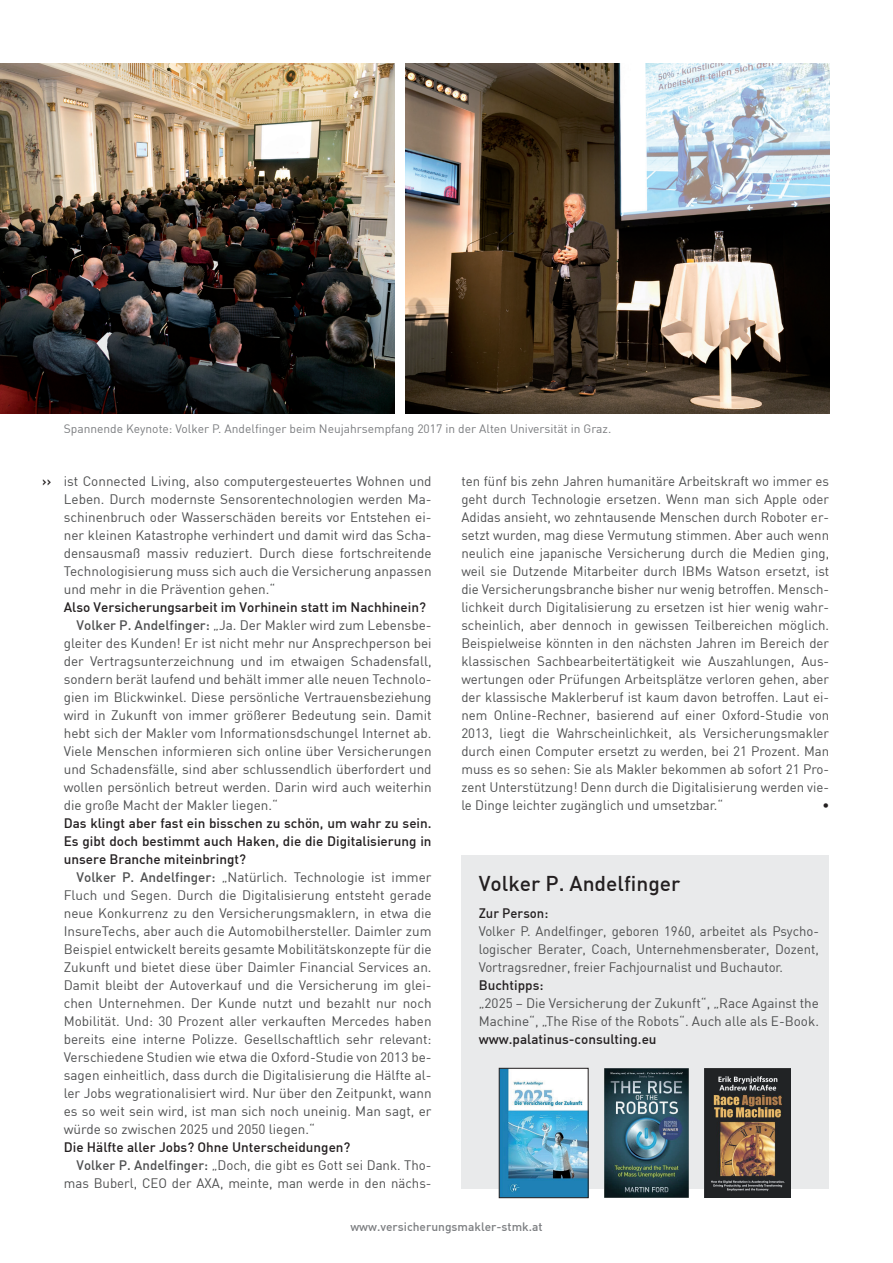
<style>
.page{position:relative;width:893px;height:1263px;background:#fff}
.page>*{position:absolute;margin:0;border:0;box-sizing:border-box;transform-origin:0 0}
.t1{font:500 21px "DIN";color:#231f20}
.t2{font:13.5px/18px "DIN";color:#4e4f50;text-align:justify}
.t3{font:500 13.5px/18px "DIN";color:#231f20;text-align:justify}
.t4{font:12px "DIN";color:#7a7c7f}
.t5{font:500 12px "DIN";color:#7c7e81}
.s1{font-weight:500}
</style>
<div class="page">
<img style="left:405px;top:64px;width:424px;height:350px">
<div style="left:461px;top:855px;width:368px;height:333px;background:#e9eaeb"></div>
<img style="left:501px;top:1070px;width:85px;height:126px">
<div style="left:499px;top:1068px;width:89px;height:130px;border:1px solid #231f20"></div>
<img style="left:0;top:64px;width:394px;height:350px">
<img style="left:604px;top:1068px;width:85px;height:130px">
<img style="left:704px;top:1068px;width:87px;height:130px">
<p class="t4" style="left:64px;top:421px;width:549px">Spannende Keynote: Volker P. Andelfinger beim Neujahrsempfang 2017 in der Alten Universität in Graz.</p>
<p class="t3" style="left:42px;top:472px;width:11px">››</p>
<p class="t2" style="left:64px;top:472px;width:369px">ist Connected Living, also computergesteuertes Wohnen und Leben. Durch modernste Sensorentechnologien werden Ma&shy;schinenbruch oder Wasserschäden bereits vor Entstehen ei&shy;ner kleinen Katastrophe verhindert und damit wird das Scha&shy;densausmaß massiv reduziert. Durch diese fortschreitende Technologisierung muss sich auch die Versicherung anpassen und mehr in die Prävention gehen.“</p>
<p class="t3" style="left:64px;top:598px;width:364px">Also Versicherungsarbeit im Vorhinein statt im Nachhinein?</p>
<p class="t2" style="left:77px;top:616px;width:357px"><span class="s1">Volker P. Andelfinger:</span> „Ja. Der Makler wird zum Lebensbe-</p>
<p class="t2" style="left:64px;top:634px;width:369px">gleiter des Kunden! Er ist nicht mehr nur Ansprechperson bei</p>
<p class="t2" style="left:64px;top:652px;width:369px">der Vertragsunterzeichnung und im etwaigen Schadensfall,</p>
<p class="t2" style="left:64px;top:670px;width:369px">sondern berät laufend und behält immer alle neuen Technolo-</p>
<p class="t2" style="left:64px;top:688px;width:369px">gien im Blickwinkel. Diese persönliche Vertrauensbeziehung</p>
<p class="t2" style="left:64px;top:706px;width:369px">wird in Zukunft von immer größerer Bedeutung sein. Damit</p>
<p class="t2" style="left:64px;top:724px;width:369px">hebt sich der Makler vom Informationsdschungel Internet ab.</p>
<p class="t2" style="left:64px;top:742px;width:369px">Viele Menschen informieren sich online über Versicherungen</p>
<p class="t2" style="left:64px;top:760px;width:369px">und Schadensfälle, sind aber schlussendlich überfordert und</p>
<p class="t2" style="left:64px;top:778px;width:369px">wollen persönlich betreut werden. Darin wird auch weiterhin</p>
<p class="t2" style="left:64px;top:796px;width:216px">die große Macht der Makler liegen.“</p>
<p class="t3" style="left:64px;top:814px;width:369px">Das klingt aber fast ein bisschen zu schön, um wahr zu sein.<br>Es gibt doch bestimmt auch Haken, die die Digitalisierung in unsere Branche miteinbringt?</p>
<p class="t2" style="left:64px;top:868px;width:369px;text-indent:13px"><span class="s1">Volker P. Andelfinger:</span> „Natürlich. Technologie ist immer Fluch und Segen. Durch die Digitalisierung entsteht gerade neue Konkurrenz zu den Versicherungsmaklern, in etwa die InsureTechs, aber auch die Automobilhersteller. Daimler zum Beispiel entwickelt bereits gesamte Mobilitätskonzepte für die Zukunft und bietet diese über Daimler Financial Services an.<br>Damit bleibt der Autoverkauf und die Versicherung im glei&shy;chen Unternehmen. Der Kunde nutzt und bezahlt nur noch Mobilität. Und: 30 Prozent aller verkauften Mercedes haben bereits eine interne Polizze. Gesellschaftlich sehr relevant:<br>Verschiedene Studien wie etwa die Oxford-Studie von 2013 be&shy;sagen einheitlich, dass durch die Digitalisierung die Hälfte al&shy;ler Jobs wegrationalisiert wird. Nur über den Zeitpunkt, wann es so weit sein wird, ist man sich noch uneinig. Man sagt, er würde so zwischen 2025 und 2050 liegen.“</p>
<p class="t3" style="left:64px;top:1138px;width:288px">Die Hälfte aller Jobs? Ohne Unterscheidungen?</p>
<p class="t2" style="left:77px;top:1156px;width:357px"><span class="s1">Volker P. Andelfinger:</span> „Doch, die gibt es Gott sei Dank. Tho-</p>
<p class="t2" style="left:64px;top:1174px;width:369px">mas Buberl, CEO der AXA, meinte, man werde in den nächs-</p>
<p class="t2" style="left:461px;top:472px;width:369px">ten fünf bis zehn Jahren humanitäre Arbeitskraft wo immer es geht durch Technologie ersetzen. Wenn man sich Apple oder Adidas ansieht, wo zehntausende Menschen durch Roboter er&shy;setzt wurden, mag diese Vermutung stimmen. Aber auch wenn neulich eine japanische Versicherung durch die Medien ging, weil sie Dutzende Mitarbeiter durch IBMs Watson ersetzt, ist die Versicherungsbranche bisher nur wenig betroffen. Mensch&shy;lichkeit durch Digitalisierung zu ersetzen ist hier wenig wahr&shy;scheinlich, aber dennoch in gewissen Teilbereichen möglich.<br>Beispielweise könnten in den nächsten Jahren im Bereich der klassischen Sachbearbeitertätigkeit wie Auszahlungen, Aus&shy;wertungen oder Prüfungen Arbeitsplätze verloren gehen, aber der klassische Maklerberuf ist kaum davon betroffen. Laut ei&shy;nem Online-Rechner, basierend auf einer Oxford-Studie von 2013, liegt die Wahrscheinlichkeit, als Versicherungsmakler durch einen Computer ersetzt zu werden, bei 21 Prozent. Man muss es so sehen: Sie als Makler bekommen ab sofort 21 Pro&shy;zent Unterstützung! Denn durch die Digitalisierung werden vie&shy;le Dinge leichter zugänglich und umsetzbar.“</p>
<p class="t3" style="left:822px;top:796px;width:8px">•</p>
<h1 class="t1" style="left:479px;top:870px;width:203px">Volker P. Andelfinger</h1>
<p class="t3" style="left:479px;top:904px;width:71px">Zur Person:</p>
<p class="t2" style="left:479px;top:922px;width:342px">Volker P. Andelfinger, geboren 1960, arbeitet als Psycho&shy;logischer Berater, Coach, Unternehmensberater, Dozent, Vortragsredner, freier Fachjournalist und Buchautor.</p>
<p class="t3" style="left:479px;top:976px;width:66px">Buchtipps:</p>
<p class="t2" style="left:479px;top:994px;width:342px">„2025 – Die Versicherung der Zukunft“, „Race Against the<br>Machine“, „The Rise of the Robots“. Auch alle als E-Book.</p>
<p class="t3" style="left:479px;top:1030px;width:179px">www.palatinus-consulting.eu</p>
<p class="t5" style="left:350px;top:1219px;width:194px">www.versicherungsmakler-stmk.at</p>
</div>
